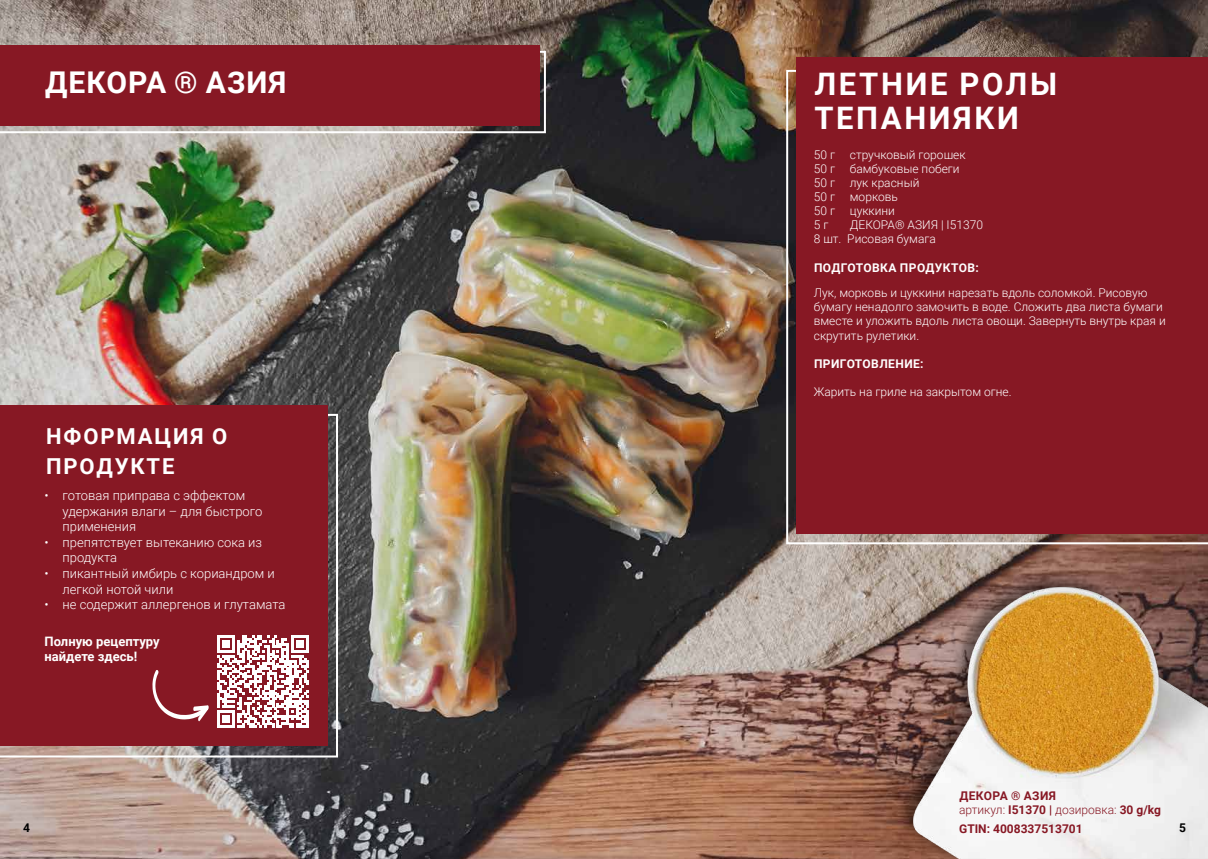
<style>
.page{position:relative;width:1208px;height:859px;background:#fff}
.page>*{position:absolute;margin:0;border:0;box-sizing:border-box;transform-origin:0 0}
.t1{font:700 31px/33.8px "Roboto";letter-spacing:.085em;color:#fff}
.t2{font:700 30px "Roboto";letter-spacing:.035em;color:#fff}
.t3{font:700 22px/30px "Roboto";letter-spacing:.085em;color:#fff}
.t4{font:300 13px/15.6px "Roboto";color:#fff}
.t5{font:700 13px/15.6px "Roboto";color:#fff}
.t6{font:300 12px/14px "Roboto";color:#fff}
.t7{font:700 12px/14.4px "Roboto";letter-spacing:.035em;color:#871824}
.t8{font:700 12px "Roboto";letter-spacing:.035em;color:#fff}
.t9{font:700 12px "Roboto";color:#871824}
.t10{font:700 12px "Roboto";color:#000}
.s1{font-weight:300}
</style>
<div class="page">
<img style="left:0;top:0;width:1208px;height:859px">
<img style="left:778px;top:489px;width:430px;height:370px">
<svg style="left:0;top:51px;width:546px;height:82px"></svg>
<div style="left:0;top:45px;width:539px;height:81px;background:#871824"></div>
<svg style="left:0;top:414px;width:338px;height:343px;background:#898382"></svg>
<div style="left:0;top:405px;width:328px;height:341px;background:#871824"></div>
<svg style="left:217px;top:635px;width:92px;height:92px"></svg>
<svg style="left:152px;top:670px;width:57px;height:51px"></svg>
<svg style="left:786px;top:70px;width:422px;height:474px;background:#827670"></svg>
<div style="left:796px;top:58px;width:412px;height:476px;background:#871824"></div>
<h2 class="t2" style="left:45px;top:62px;width:243px">ДЕКОРА ® АЗИЯ</h2>
<h3 class="t3" style="left:46px;top:420px;width:182px">НФОРМАЦИЯ О<br>ПРОДУКТЕ</h3>
<p class="t4" style="left:63px;top:487px;width:201px;text-indent:-18px">• готовая приправа с эффектом удержания влаги – для быстрого применения</p>
<p class="t4" style="left:63px;top:534px;width:201px;text-indent:-18px">• препятствует вытеканию сока из продукта</p>
<p class="t4" style="left:63px;top:565px;width:214px;text-indent:-18px">• пикантный имбирь с кориандром и легкой нотой чили</p>
<p class="t4" style="left:45px;top:596px;width:242px">• не содержит аллергенов и глутамата</p>
<p class="t5" style="left:45px;top:633px;width:117px">Полную рецептуру найдете здесь!</p>
<h1 class="t1" style="left:814px;top:66px;width:244px">ЛЕТНИЕ РОЛЫ<br>ТЕПАНИЯКИ</h1>
<p class="t6" style="left:814px;top:148px;width:153px">50 г стручковый горошек<br>50 г бамбуковые побеги<br>50 г лук красный<br>50 г морковь<br>50 г цуккини<br>5 г</p>
<p class="t6" style="left:814px;top:218px;width:171px;text-indent:36px">ДЕКОРА® АЗИЯ | I51370<br>8 шт. Рисовая бумага</p>
<p class="t8" style="left:814px;top:259px;width:166px">ПОДГОТОВКА ПРОДУКТОВ:</p>
<p class="t6" style="left:814px;top:285px;width:353px">Лук, морковь и цуккини нарезать вдоль соломкой. Рисовую бумагу ненадолго замочить в воде. Сложить два листа бумаги вместе и уложить вдоль листа овощи. Завернуть внутрь края и скрутить рулетики.</p>
<p class="t8" style="left:814px;top:356px;width:111px">ПРИГОТОВЛЕНИЕ:</p>
<p class="t6" style="left:814px;top:385px;width:199px">Жарить на гриле на закрытом огне.</p>
<p class="t7" style="left:959px;top:788px;width:203px">ДЕКОРА ® АЗИЯ<br><span class="s1">артикул:</span> I51370 | <span class="s1">дозировка:</span> 30 g/kg</p>
<p class="t10" style="left:23px;top:819px;width:8px">4</p>
<p class="t10" style="left:1179px;top:819px;width:8px">5</p>
<p class="t9" style="left:959px;top:820px;width:125px">GTIN: 4008337513701</p>
</div>
